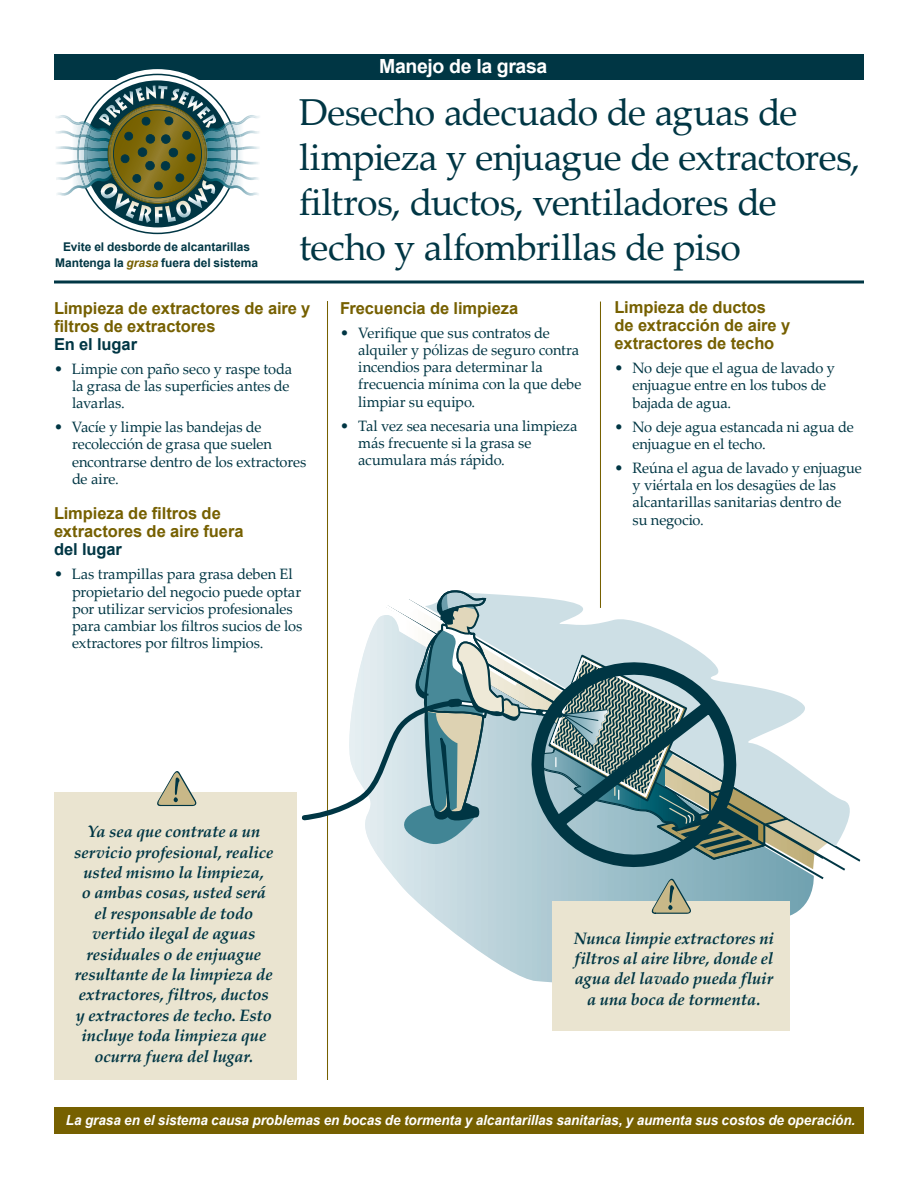
<style>
.page{position:relative;width:918px;height:1188px;background:#fff}
.page>*{position:absolute;margin:0;border:0;box-sizing:border-box;transform-origin:0 0}
.IS_sheet_title{font:37.5px/45px "Palatino Linotype";letter-spacing:-.02em;color:#003644}
.t1{font:700 19.5px "Arial";letter-spacing:-.02em;color:#fff}
.Warning_Note{font:italic 700 16.5px/20.4px "Palatino Linotype";letter-spacing:-.005em;color:#003644;text-align:center}
.IS_first_head{font:700 16.5px/18px "Arial";letter-spacing:-.005em;color:#766000}
.GS_serv_name_bullet{font:15px/17.2px "Palatino Linotype";letter-spacing:-.01em;color:#003644}
.IS_body_text{font:italic 700 13.95px "Arial";letter-spacing:-.005em;color:#fff}
.Keep_Grease_Out{font:700 12px/16.5px "Arial";color:#003644;text-align:center}
.s1{font-style:italic;color:#766000}
.s2{color:#003644}
</style>
<div class="page">
<div style="left:54px;top:54px;width:810px;height:26px;background:#003644"></div>
<svg style="left:54px;top:280px;width:810px;height:4px;background:#3f6872"></svg>
<div style="left:54px;top:1107px;width:810px;height:27px;background:#766000"></div>
<svg style="left:55px;top:74px;width:204px;height:160px"></svg>
<hr style="left:327px;top:301px;width:1px;height:779px;background:#766000">
<hr style="left:600px;top:302px;width:1px;height:450px;background:#766000">
<svg style="left:381px;top:846px;width:435px;height:137px"></svg>
<svg style="left:792px;top:697px;width:58px;height:149px"></svg>
<svg style="left:525px;top:861px;width:217px;height:12px;background:#88aeb9"></svg>
<svg style="left:302px;top:590px;width:490px;height:271px"></svg>
<div style="left:54px;top:793px;width:243px;height:287px;background:#eae4d0"></div>
<svg style="left:157px;top:771px;width:39px;height:35px"></svg>
<div style="left:552px;top:901px;width:238px;height:129px;background:#eae4d0"></div>
<svg style="left:652px;top:879px;width:39px;height:35px"></svg>
<h4 class="t1" style="left:379px;top:53px;width:170px">Manejo de la grasa</h4>
<h2 class="IS_sheet_title" style="left:299px;top:88px;width:562px">Desecho adecuado de aguas de limpieza y enjuague de extractores, filtros, ductos, ventiladores de techo y alfombrillas de piso</h2>
<p class="Keep_Grease_Out" style="left:55px;top:239px;width:205px">Evite el desborde de alcantarillas<br>Mantenga la <span class="s1">grasa</span> fuera del sistema</p>
<h3 class="IS_first_head" style="left:54px;top:299px;width:258px">Limpieza de extractores de aire y filtros de extractores<br><span class="s2">En el lugar</span></h3>
<p class="GS_serv_name_bullet" style="left:72px;top:359px;width:222px;text-indent:-18px">• Limpie con paño seco y raspe toda la grasa de las superficies antes de lavarlas.</p>
<p class="GS_serv_name_bullet" style="left:72px;top:418px;width:236px;text-indent:-18px">• Vacíe y limpie las bandejas de recolección de grasa que suelen encontrarse dentro de los extractores de aire.</p>
<h3 class="IS_first_head" style="left:54px;top:505px;width:191px">Limpieza de filtros de extractores de aire fuera <span class="s2">del lugar</span></h3>
<p class="GS_serv_name_bullet" style="left:72px;top:565px;width:232px;text-indent:-18px">• Las trampillas para grasa deben El propietario del negocio puede optar por utilizar servicios profesionales para cambiar los filtros sucios de los extractores por filtros limpios.</p>
<h3 class="IS_first_head" style="left:615px;top:299px;width:177px">Limpieza de ductos<br>de extracción de aire y extractores de techo</h3>
<p class="GS_serv_name_bullet" style="left:633px;top:359px;width:204px;text-indent:-18px">• No deje que el agua de lavado y enjuague entre en los tubos de bajada de agua.</p>
<p class="GS_serv_name_bullet" style="left:633px;top:417px;width:223px;text-indent:-18px">• No deje agua estancada ni agua de enjuague en el techo.</p>
<p class="GS_serv_name_bullet" style="left:633px;top:459px;width:231px;text-indent:-18px">• Reúna el agua de lavado y enjuague y viértala en los desagües de las alcantarillas sanitarias dentro de<br>su negocio.</p>
<h3 class="IS_first_head" style="left:340px;top:299px;width:180px">Frecuencia de limpieza</h3>
<p class="GS_serv_name_bullet" style="left:358px;top:323px;width:225px;text-indent:-18px">• Verifique que sus contratos de alquiler y pólizas de seguro contra incendios para determinar la frecuencia mínima con la que debe limpiar su equipo.</p>
<p class="GS_serv_name_bullet" style="left:358px;top:416px;width:221px;text-indent:-18px">• Tal vez sea necesaria una limpieza más frecuente si la grasa se acumulara más rápido.</p>
<p class="Warning_Note" style="left:74px;top:821px;width:201px">Ya sea que contrate a un servicio profesional, realice usted mismo la limpieza,<br>o ambas cosas, usted será el responsable de todo vertido ilegal de aguas residuales o de enjuague resultante de la limpieza de extractores, filtros, ductos y extractores de techo. Esto incluye toda limpieza que ocurra fuera del lugar.</p>
<p class="Warning_Note" style="left:574px;top:927px;width:202px">Nunca limpie extractores ni filtros al aire libre, donde el agua del lavado pueda fluir a una boca de tormenta.</p>
<p class="IS_body_text" style="left:66px;top:1111px;width:791px">La grasa en el sistema causa problemas en bocas de tormenta y alcantarillas sanitarias, y aumenta sus costos de operación.</p>
</div>
